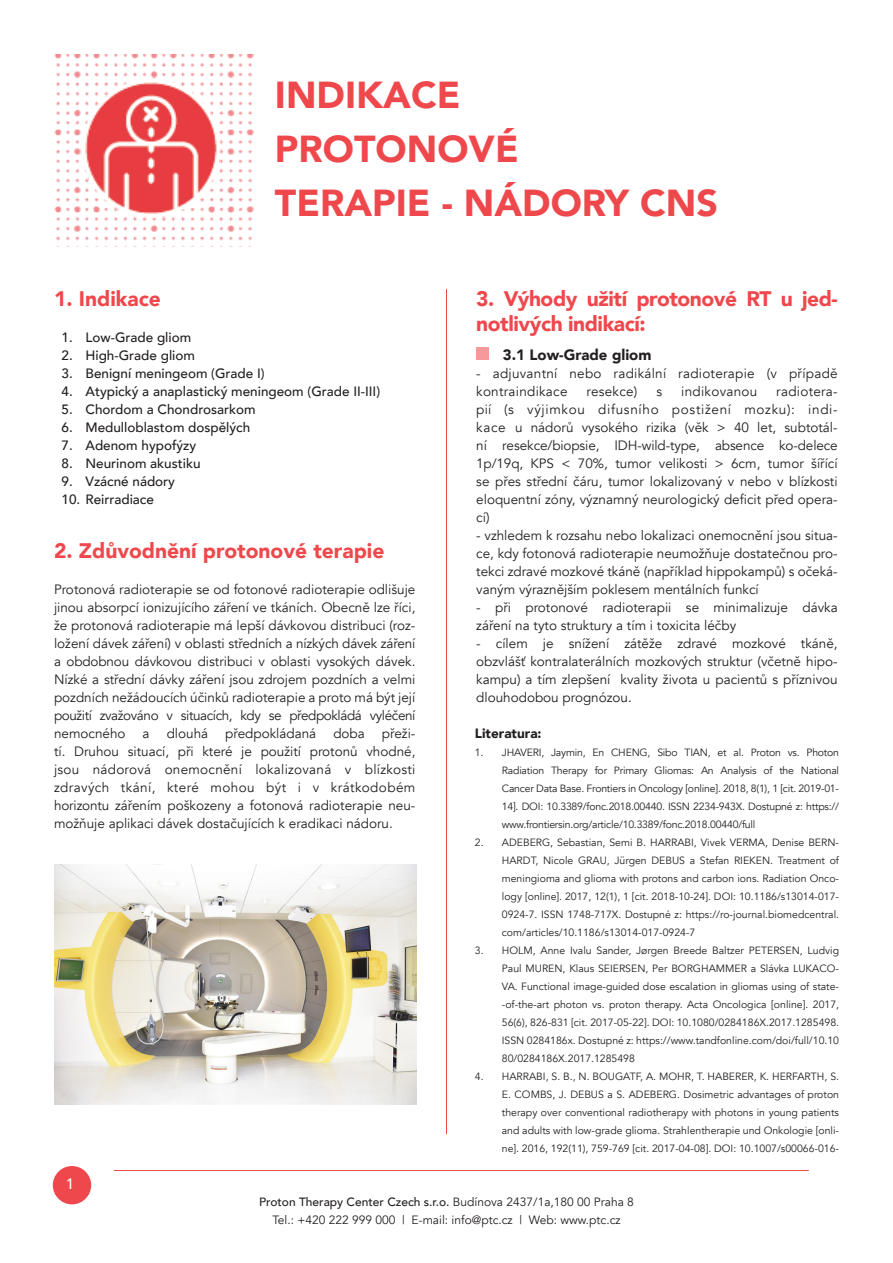
<style>
.page{position:relative;width:893px;height:1263px;background:#fff}
.page>*{position:absolute;margin:0;border:0;box-sizing:border-box;transform-origin:0 0}
.t1{font:900 37.5px "Avenir";color:#ef484c}
.t2{font:900 21px/25.5px "Avenir";letter-spacing:-.02em;color:#ef484c}
.t3{font:900 21px "Avenir";color:#ef484c}
.t4{font:900 15px "Avenir";color:#231f20}
.t5{font:500 15px "Avenir";color:#fff}
.t6{font:13.5px/18px "Avenir";color:#231f20;text-align:justify}
.t7{font:500 13.5px "Avenir";color:#231f20}
.t8{font:13.5px/18px "Avenir";letter-spacing:.02em;color:#231f20}
.t9{font:900 13.5px "Avenir";color:#231f20}
.t10{font:12px/18px "Avenir";color:#231f20;text-align:center}
.t11{font:10.5px/18px "Avenir";color:#231f20;text-align:justify}
.s1{font-weight:500}
</style>
<div class="page">
<div style="left:53px;top:1166px;width:38px;height:38px;background:#ef484c;border-radius:50%"></div>
<hr style="left:114px;top:1170px;width:695px;height:1px;background:#ef484c">
<img style="left:54px;top:54px;width:199px;height:193px">
<img style="left:54px;top:864px;width:363px;height:240px">
<hr style="left:446px;top:289px;width:1px;height:845px;background:#ef484c">
<div style="left:476px;top:347px;width:13px;height:13px;background:#f6999b"></div>
<p class="t1" style="left:275px;top:63px;width:187px">INDIKACE</p>
<p class="t1" style="left:275px;top:117px;width:245px">PROTONOVÉ</p>
<p class="t1" style="left:275px;top:171px;width:444px">TERAPIE - NÁDORY CNS</p>
<p class="t2" style="left:476px;top:285px;width:363px">3. Výhody užití protonové RT u jed&shy;notlivých indikací:</p>
<p class="t4" style="left:503px;top:342px;width:150px">3.1 Low-Grade gliom</p>
<p class="t8" style="left:476px;top:365px;width:363px">- adjuvantní nebo radikální radioterapie (v případě kontraindikace</p>
<p class="t3" style="left:54px;top:281px;width:108px">1. Indikace</p>
<p class="t7" style="left:62px;top:326px;width:131px">1. Low-Grade gliom</p>
<p class="t7" style="left:62px;top:344px;width:135px">2. High-Grade gliom</p>
<p class="t7" style="left:62px;top:362px;width:205px">3. Benigní meningeom (Grade I)</p>
<p class="t7" style="left:62px;top:380px;width:320px">4. Atypický a anaplastický meningeom (Grade II-III)</p>
<p class="t7" style="left:62px;top:398px;width:196px">5. Chordom a Chondrosarkom</p>
<p class="t7" style="left:62px;top:416px;width:190px">6. Medulloblastom dospělých</p>
<p class="t7" style="left:62px;top:434px;width:136px">7. Adenom hypofýzy</p>
<p class="t7" style="left:62px;top:452px;width:141px">8. Neurinom akustiku</p>
<p class="t7" style="left:62px;top:470px;width:115px">9. Vzácné nádory</p>
<p class="t7" style="left:62px;top:488px;width:94px">10. Reirradiace</p>
<p class="t3" style="left:54px;top:533px;width:332px">2. Zdůvodnění protonové terapie</p>
<p class="t6" style="left:54px;top:581px;width:363px">Protonová radioterapie se od fotonové radioterapie odlišuje jinou absorpcí ionizujícího záření ve tkáních. Obecně lze říci, že protonová radioterapie má lepší dávkovou distribuci (roz&shy;ložení dávek záření) v oblasti středních a nízkých dávek záření a obdobnou dávkovou distribuci v oblasti vysokých dávek.<br>Nízké a střední dávky záření jsou zdrojem pozdních a velmi pozdních nežádoucích účinků radioterapie a proto má být její použití zvažováno v situacích, kdy se předpokládá vyléčení nemocného</p>
<p class="t6" style="left:476px;top:383px;width:363px;text-indent:300px">radiotera&shy;pií (s výjimkou difusního postižení mozku): indi&shy;kace u nádorů vysokého rizika (věk &gt; 40 let, subtotál&shy;ní resekce/biopsie, IDH-wild-type, absence ko-delece 1p/19q, KPS &lt; 70%, tumor velikosti &gt; 6cm, tumor šířící se přes střední čáru, tumor lokalizovaný v nebo v blízkosti eloquentní zóny, významný neurologický deficit před opera&shy;cí)</p>
<p class="t6" style="left:476px;top:527px;width:363px">- vzhledem k rozsahu nebo lokalizaci onemocnění jsou situa&shy;ce, kdy fotonová radioterapie neumožňuje dostatečnou pro&shy;tekci zdravé mozkové tkáně (například hippokampů) s očeká&shy;vaným výraznějším poklesem mentálních funkcí</p>
<p class="t6" style="left:476px;top:599px;width:363px">- při protonové radioterapii se minimalizuje dávka záření na tyto struktury a tím i toxicita léčby</p>
<p class="t6" style="left:476px;top:635px;width:363px">- cílem je snížení zátěže zdravé mozkové tkáně, obzvlášť kontralaterálních mozkových struktur (včetně hipo&shy;kampu) a tím zlepšení kvality života u pacientů s příznivou dlouhodobou prognózou.</p>
<p class="t8" style="left:587px;top:383px;width:52px">resekce)</p>
<p class="t6" style="left:656px;top:383px;width:7px">s</p>
<p class="t8" style="left:681px;top:383px;width:77px">indikovanou</p>
<p class="t6" style="left:143px;top:725px;width:9px">a</p>
<p class="t6" style="left:167px;top:725px;width:43px">dlouhá</p>
<p class="t6" style="left:225px;top:725px;width:93px">předpokládaná</p>
<p class="t6" style="left:333px;top:725px;width:33px">doba</p>
<p class="t6" style="left:54px;top:725px;width:363px;text-indent:328px">přeži&shy;tí. Druhou situací, při které je použití protonů vhodné, jsou nádorová onemocnění lokalizovaná v blízkosti zdravých tkání, které mohou být i v krátkodobém horizontu zářením poškozeny a fotonová radioterapie neu&shy;možňuje aplikaci dávek dostačujících k eradikaci nádoru.</p>
<p class="t9" style="left:475px;top:722px;width:68px">Literatura:</p>
<p class="t11" style="left:502px;top:744px;width:339px;text-indent:-27px">1. JHAVERI, Jaymin, En CHENG, Sibo TIAN, et al. Proton vs. Photon Radiation Therapy for Primary Gliomas: An Analysis of the National Cancer Data Base. Frontiers in Oncology [online]. 2018, 8(1), 1 [cit. 2019-01- 14]. DOI: 10.3389/fonc.2018.00440. ISSN 2234-943X. Dostupné z: https:// www.frontiersin.org/article/10.3389/fonc.2018.00440/full</p>
<p class="t11" style="left:502px;top:834px;width:339px;text-indent:-27px">2. ADEBERG, Sebastian, Semi B. HARRABI, Vivek VERMA, Denise BERN-HARDT, Nicole GRAU, Jürgen DEBUS a Stefan RIEKEN. Treatment of meningioma and glioma with protons and carbon ions. Radiation Onco&shy;logy [online]. 2017, 12(1), 1 [cit. 2018-10-24]. DOI: 10.1186/s13014-017- 0924-7. ISSN 1748-717X. Dostupné z: https://ro-journal.biomedcentral. com/articles/10.1186/s13014-017-0924-7</p>
<p class="t11" style="left:502px;top:942px;width:339px;text-indent:-27px">3. HOLM, Anne Ivalu Sander, Jørgen Breede Baltzer PETERSEN, Ludvig Paul MUREN, Klaus SEIERSEN, Per BORGHAMMER a Slávka LUKACO-VA. Functional image-guided dose escalation in gliomas using of state--of-the-art photon vs. proton therapy. Acta Oncologica [online]. 2017, 56(6), 826-831 [cit. 2017-05-22]. DOI: 10.1080/0284186X.2017.1285498.<br>ISSN 0284186x. Dostupné z: https://www.tandfonline.com/doi/full/10.10<br>80/0284186X.2017.1285498</p>
<p class="t11" style="left:502px;top:1068px;width:339px;text-indent:-27px">4. HARRABI, S. B., N. BOUGATF, A. MOHR, T. HABERER, K. HERFARTH, S.<br>E. COMBS, J. DEBUS a S. ADEBERG. Dosimetric advantages of proton therapy over conventional radiotherapy with photons in young patients and adults with low-grade glioma. Strahlentherapie und Onkologie [onli&shy;ne]. 2016, 192(11), 759-769 [cit. 2017-04-08]. DOI: 10.1007/s00066-016-</p>
<p class="t5" style="left:66px;top:1171px;width:10px">1</p>
<p class="t10" style="left:259px;top:1193px;width:376px"><span class="s1">Proton Therapy Center Czech s.r.o.</span> Budínova 2437/1a,180 00 Praha 8<br>Tel.: +420 222 999 000 | E-mail: info@ptc.cz | Web: www.ptc.cz</p>
</div>
